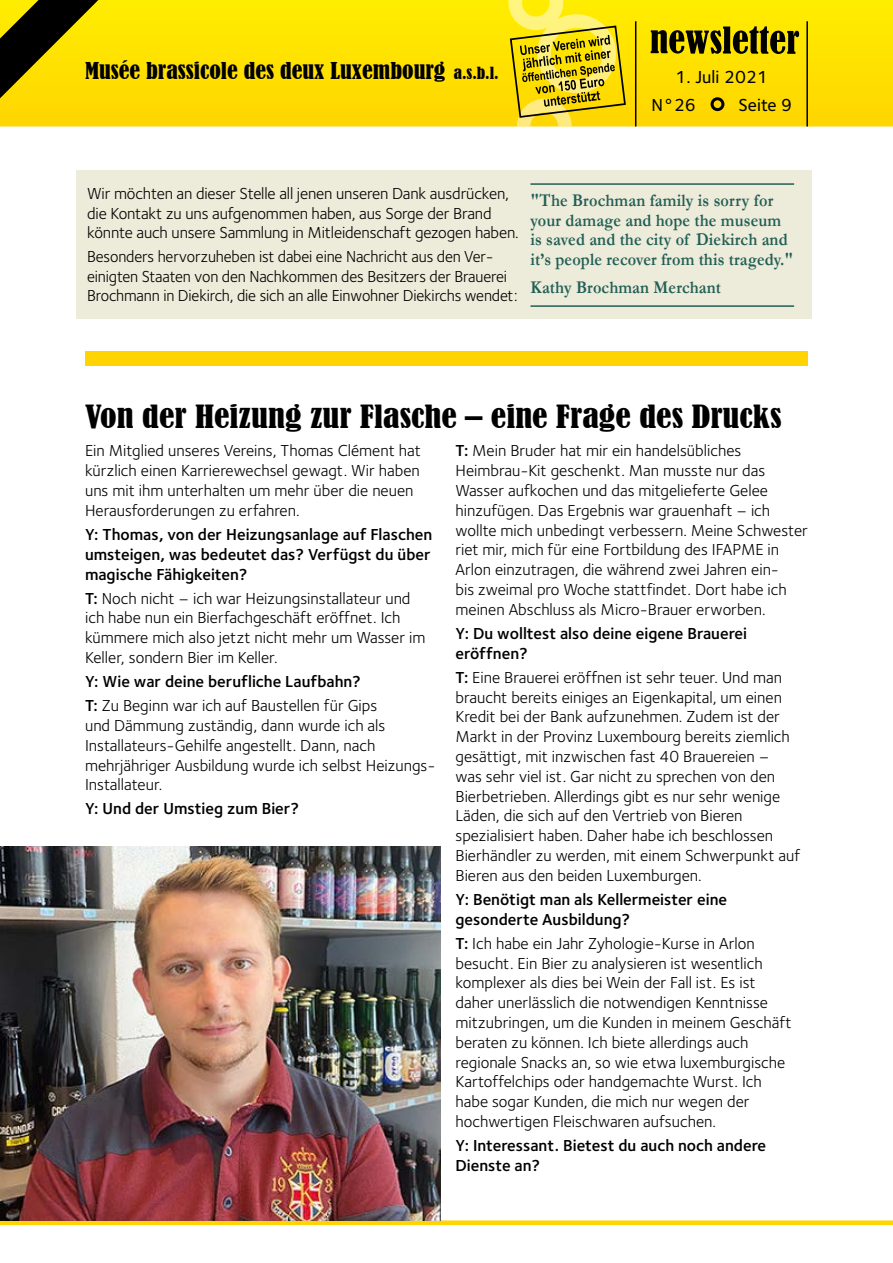
<style>
.page{position:relative;width:893px;height:1263px;background:#fff}
.page>*{position:absolute;margin:0;border:0;box-sizing:border-box;transform-origin:0 0}
.t1{font:condensed 30px "Bernard";color:#000;scale:1.15 1}
.t2{font:condensed 21.75px "Bernard";color:#000;scale:1.1 1}
.t3{font:700 18px/19.5px "Garamond";letter-spacing:.01em;color:#215f56;scale:.9 1}
.t4{font:18px/28.5px "Foundry Sterling Medium CE";color:#000}
.t5{font:16.5px/19.8px "Foundry Sterling Book CE";color:#000}
.t6{font:16.5px/19.8px "Foundry Sterling Demi CE";color:#000}
.s1{font-size:15.75px;color:#ffd400}
.s2{font-family:"Foundry Sterling Demi CE"}
</style>
<div class="page">
<svg style="left:119px;top:0;width:774px;height:126px;background:#fee000"></svg>
<svg style="left:651px;top:26px;width:148px;height:28px;background:#7d7000"></svg>
<div style="left:712px;top:99px;width:11px;height:11px;background:#ffd400;border-radius:50%"></div>
<div style="left:711px;top:97px;width:13px;height:14px;border:3px solid #000;border-radius:50%"></div>
<div style="left:0;top:1220px;width:893px;height:5px;background:#ffd400"></div>
<hr style="left:806px;top:21px;width:2px;height:105px;background:#000">
<svg style="left:0;top:0;width:119px;height:127px;background:#b9a200"></svg>
<svg style="left:508px;top:0;width:129px;height:126px;background:#dbc41e"></svg>
<div style="left:77px;top:170px;width:735px;height:149px;background:#edebd9"></div>
<hr style="left:530px;top:183px;width:264px;height:2px;background:#215f56">
<hr style="left:530px;top:305px;width:264px;height:2px;background:#215f56">
<div style="left:85px;top:351px;width:723px;height:15px;background:#ffd400"></div>
<img style="left:0;top:846px;width:440px;height:374px">
<h2 class="t2" style="left:85px;top:58px;width:378px">Musée brassicole des deux Luxembourg <span class="s1">a.s.b.l.</span></h2>
<p class="t4" style="left:651px;top:63px;width:118px;text-indent:24px">1. Juli 2021<br>N°26</p>
<p class="t4" style="left:738px;top:91px;width:55px">Seite 9</p>
<p class="t5" style="left:87px;top:184px;width:433px">Wir möchten an dieser Stelle all jenen unseren Dank ausdrücken, die Kontakt zu uns aufgenommen haben, aus Sorge der Brand könnte auch unsere Sammlung in Mitleidenschaft gezogen haben.</p>
<p class="t5" style="left:87px;top:247px;width:432px">Besonders hervorzuheben ist dabei eine Nachricht aus den Ver&shy;einigten Staaten von den Nachkommen des Besitzers der Brauerei<br>Brochmann in Diekirch, die sich an alle Einwohner Diekirchs wendet:</p>
<p class="t3" style="left:530px;top:190px;width:294px">"The Brochman family is sorry for your damage and hope the museum is saved and the city of Diekirch and it’s people recover from this tragedy."</p>
<p class="t3" style="left:530px;top:277px;width:213px">Kathy Brochman Merchant</p>
<p class="t1" style="left:85px;top:399px;width:607px">Von der Heizung zur Flasche – eine Frage des Drucks</p>
<p class="t5" style="left:85px;top:441px;width:337px">Ein Mitglied unseres Vereins, Thomas Clément hat kürzlich einen Karrierewechsel gewagt. Wir haben uns mit ihm unterhalten um mehr über die neuen Herausforderungen zu erfahren.</p>
<p class="t6" style="left:85px;top:525px;width:349px;text-align:justify">Y: Thomas, von der Heizungsanlage auf Flaschen umsteigen, was bedeutet das? Verfügst du über magische Fähigkeiten?</p>
<p class="t5" style="left:85px;top:588px;width:342px"><span class="s2">T:</span> Noch nicht – ich war Heizungsinstallateur und ich habe nun ein Bierfachgeschäft eröffnet. Ich kümmere mich also jetzt nicht mehr um Wasser im Keller, sondern Bier im Keller.</p>
<p class="t6" style="left:85px;top:672px;width:277px">Y: Wie war deine berufliche Laufbahn?</p>
<p class="t5" style="left:85px;top:696px;width:352px"><span class="s2">T:</span> Zu Beginn war ich auf Baustellen für Gips<br>und Dämmung zuständig, dann wurde ich als Installateurs-Gehilfe angestellt. Dann, nach mehrjähriger Ausbildung wurde ich selbst Heizungs-Installateur.</p>
<p class="t6" style="left:85px;top:799px;width:216px">Y: Und der Umstieg zum Bier?</p>
<p class="t5" style="left:455px;top:441px;width:354px"><span class="s2">T:</span> Mein Bruder hat mir ein handelsübliches Heimbrau-Kit geschenkt. Man musste nur das Wasser aufkochen und das mitgelieferte Gelee hinzufügen. Das Ergebnis war grauenhaft – ich wollte mich unbedingt verbessern. Meine Schwester riet mir, mich für eine Fortbildung des IFAPME in Arlon einzutragen, die während zwei Jahren ein-<br>bis zweimal pro Woche stattfindet. Dort habe ich meinen Abschluss als Micro-Brauer erworben.</p>
<p class="t6" style="left:455px;top:624px;width:293px">Y: Du wolltest also deine eigene Brauerei eröffnen?</p>
<p class="t5" style="left:455px;top:667px;width:346px"><span class="s2">T:</span> Eine Brauerei eröffnen ist sehr teuer. Und man braucht bereits einiges an Eigenkapital, um einen Kredit bei der Bank aufzunehmen. Zudem ist der Markt in der Provinz Luxembourg bereits ziemlich gesättigt, mit inzwischen fast 40 Brauereien –<br>was sehr viel ist. Gar nicht zu sprechen von den Bierbetrieben. Allerdings gibt es nur sehr wenige Läden, die sich auf den Vertrieb von Bieren spezialisiert haben. Daher habe ich beschlossen Bierhändler zu werden, mit einem Schwerpunkt auf Bieren aus den beiden Luxemburgen.</p>
<p class="t6" style="left:455px;top:890px;width:273px">Y: Benötigt man als Kellermeister eine gesonderte Ausbildung?</p>
<p class="t5" style="left:455px;top:933px;width:337px"><span class="s2">T:</span> Ich habe ein Jahr Zyhologie-Kurse in Arlon besucht. Ein Bier zu analysieren ist wesentlich komplexer als dies bei Wein der Fall ist. Es ist daher unerlässlich die notwendigen Kenntnisse mitzubringen, um die Kunden in meinem Geschäft beraten zu können. Ich biete allerdings auch regionale Snacks an, so wie etwa luxemburgische Kartoffelchips oder handgemachte Wurst. Ich habe sogar Kunden, die mich nur wegen der hochwertigen Fleischwaren aufsuchen.</p>
<p class="t6" style="left:455px;top:1136px;width:312px">Y: Interessant. Bietest du auch noch andere<br>Dienste an?</p>
</div>
